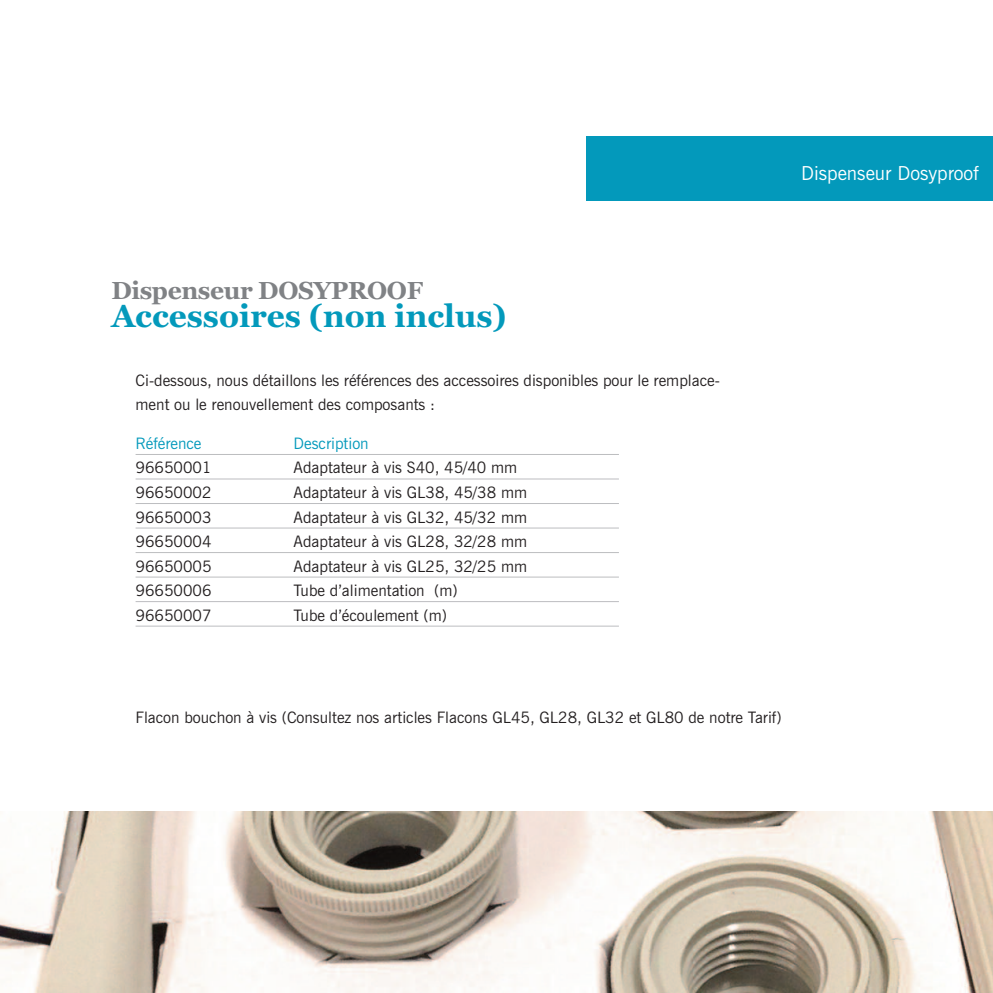
<style>
.page{position:relative;width:993px;height:993px;background:#fff}
.page>*{position:absolute;margin:0;border:0;box-sizing:border-box;transform-origin:0 0}
.t1{font:700 31.5px "Georgia";color:#0399bb}
.t2{font:700 24.5px "Georgia";letter-spacing:-.015em;color:#808285}
.t3{font:19.25px "News Gothic";color:#fff}
.t4{font:15.75px/24.5px "News Gothic";color:#231f20}
.t5{font:15.75px "News Gothic";color:#0399bb}
</style>
<div class="page">
<div style="left:586px;top:136px;width:406px;height:64px;background:#0399bb"></div>
<hr style="left:135px;top:454px;width:483px;height:1px;background:#bcbdc0">
<hr style="left:135px;top:478px;width:483px;height:1px;background:#bcbdc0">
<hr style="left:135px;top:503px;width:483px;height:1px;background:#bcbdc0">
<hr style="left:135px;top:527px;width:483px;height:1px;background:#bcbdc0">
<hr style="left:135px;top:552px;width:483px;height:1px;background:#bcbdc0">
<hr style="left:135px;top:576px;width:483px;height:1px;background:#bcbdc0">
<hr style="left:135px;top:601px;width:483px;height:1px;background:#bcbdc0">
<hr style="left:135px;top:625px;width:483px;height:1px;background:#bcbdc0">
<img style="left:0;top:811px;width:992px;height:181px">
<p class="t3" style="left:800px;top:162px;width:179px">Dispenseur Dosyproof</p>
<h2 class="t2" style="left:111px;top:276px;width:313px">Dispenseur DOSYPROOF</h2>
<h1 class="t1" style="left:111px;top:298px;width:396px">Accessoires (non inclus)</h1>
<p class="t4" style="left:135px;top:368px;width:585px">Ci-dessous, nous détaillons les références des accessoires disponibles pour le remplace&shy;ment ou le renouvellement des composants :</p>
<p class="t5" style="left:135px;top:434px;width:67px">Référence</p>
<p class="t5" style="left:293px;top:434px;width:77px">Description</p>
<p class="t4" style="left:135px;top:455px;width:77px">96650001</p>
<p class="t4" style="left:293px;top:455px;width:225px">Adaptateur à vis S40, 45/40 mm</p>
<p class="t4" style="left:135px;top:480px;width:77px">96650002</p>
<p class="t4" style="left:293px;top:480px;width:235px">Adaptateur à vis GL38, 45/38 mm</p>
<p class="t4" style="left:135px;top:504px;width:77px">96650003</p>
<p class="t4" style="left:293px;top:504px;width:235px">Adaptateur à vis GL32, 45/32 mm</p>
<p class="t4" style="left:135px;top:529px;width:77px">96650004</p>
<p class="t4" style="left:293px;top:529px;width:235px">Adaptateur à vis GL28, 32/28 mm</p>
<p class="t4" style="left:135px;top:553px;width:77px">96650005</p>
<p class="t4" style="left:293px;top:553px;width:235px">Adaptateur à vis GL25, 32/25 mm</p>
<p class="t4" style="left:135px;top:578px;width:77px">96650006</p>
<p class="t4" style="left:293px;top:578px;width:165px">Tube d’alimentation (m)</p>
<p class="t4" style="left:135px;top:602px;width:77px">96650007</p>
<p class="t4" style="left:293px;top:602px;width:155px">Tube d’écoulement (m)</p>
<p class="t4" style="left:135px;top:705px;width:647px">Flacon bouchon à vis (Consultez nos articles Flacons GL45, GL28, GL32 et GL80 de notre Tarif)</p>
</div>
